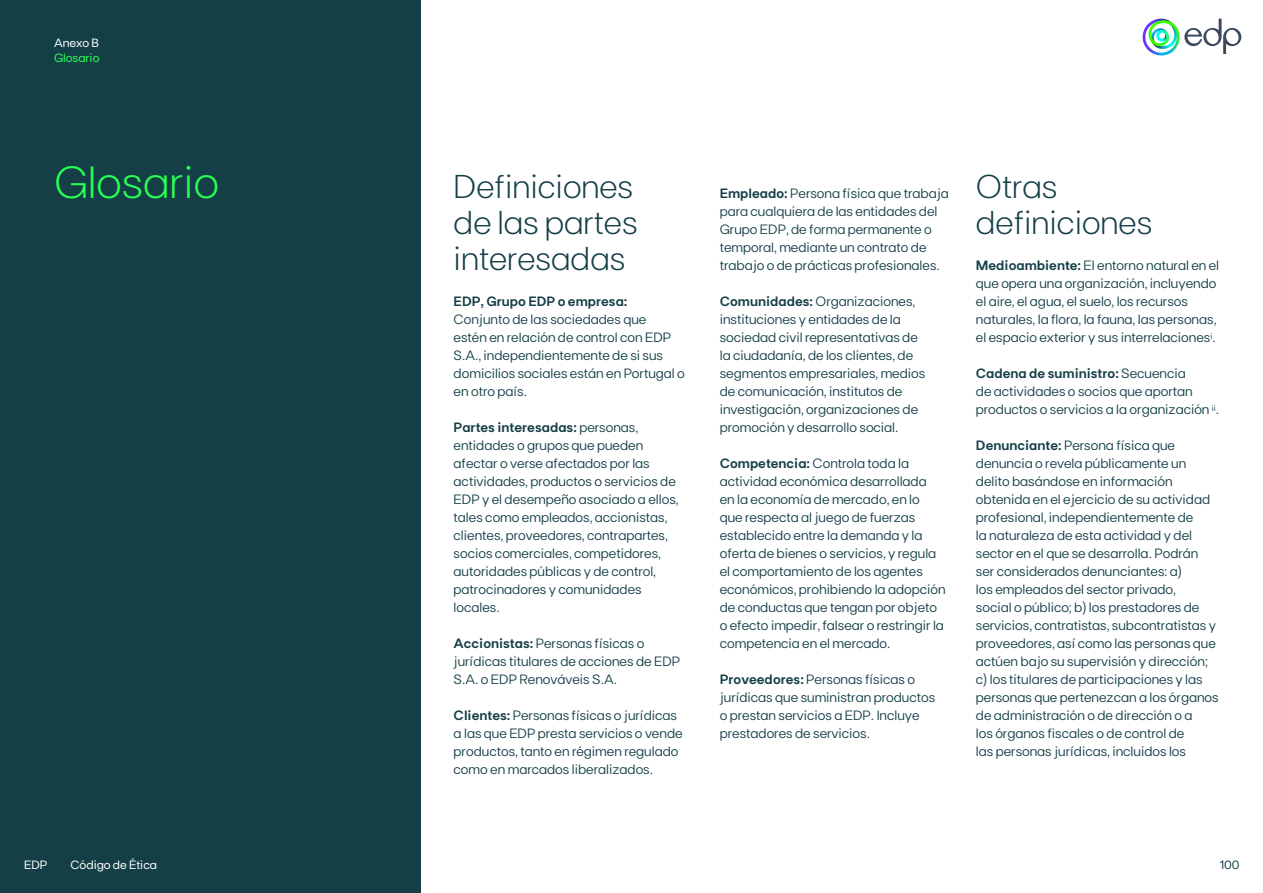
<style>
.page{position:relative;width:1263px;height:893px;background:#fff}
.page>*{position:absolute;margin:0;border:0;box-sizing:border-box;transform-origin:0 0}
.titulos_verdes{font:300 45px "FT Base";color:#28ff52}
.titulos_anexo_B{font:300 33px/36px "FT Base";color:#143f47}
.titulos_anexo_B-2{font:13.5px/18px "FT Base";color:#143f47}
.texto_corrido_verde{font:13.5px/18px "FT Base";color:#143f47}
.Nome_da_página_rodapé{font:12px "FT Base";color:#fff}
.Nome_da_página_rodapé-2{font:12px "FT Base";color:#28ff52}
.t1{font:12px "FT Base";color:#143f47}
.s1{font-weight:600}
</style>
<div class="page">
<div style="left:0;top:0;width:421px;height:893px;background:#143f47"></div>
<svg style="left:1184px;top:19px;width:57px;height:35px"></svg>
<svg style="left:1142px;top:19px;width:32px;height:36px"></svg>
<p class="Nome_da_página_rodapé" style="left:54px;top:36px;width:47px">Anexo B</p>
<p class="Nome_da_página_rodapé-2" style="left:54px;top:51px;width:47px">Glosario</p>
<p class="titulos_verdes" style="left:54px;top:156px;width:167px">Glosario</p>
<p class="titulos_anexo_B" style="left:454px;top:168px;width:186px">Definiciones de las partes interesadas</p>
<p class="titulos_anexo_B-2" style="left:454px;top:292px;width:233px"><span class="s1">EDP, Grupo EDP o empresa:<br></span>Conjunto de las sociedades que<br>estén en relación de control con EDP<br>S.A., independientemente de si sus domicilios sociales están en Portugal o en otro país.</p>
<p class="titulos_anexo_B-2" style="left:454px;top:418px;width:226px"><span class="s1">Partes interesadas:</span> personas, entidades o grupos que pueden afectar o verse afectados por las actividades, productos o servicios de<br>EDP y el desempeño asociado a ellos, tales como empleados, accionistas, clientes, proveedores, contrapartes, socios comerciales, competidores, autoridades públicas y de control, patrocinadores y comunidades locales.</p>
<p class="titulos_anexo_B-2" style="left:454px;top:634px;width:228px"><span class="s1">Accionistas:</span> Personas físicas o jurídicas titulares de acciones de EDP<br>S.A. o EDP Renováveis S.A.</p>
<p class="titulos_anexo_B-2" style="left:454px;top:706px;width:230px"><span class="s1">Clientes:</span> Personas físicas o jurídicas a las que EDP presta servicios o vende productos, tanto en régimen regulado como en marcados liberalizados.</p>
<p class="titulos_anexo_B-2" style="left:720px;top:184px;width:230px"><span class="s1">Empleado:</span> Persona física que trabaja para cualquiera de las entidades del Grupo EDP, de forma permanente o temporal, mediante un contrato de trabajo o de prácticas profesionales.</p>
<p class="titulos_anexo_B-2" style="left:720px;top:292px;width:207px"><span class="s1">Comunidades:</span> Organizaciones, instituciones y entidades de la sociedad civil representativas de la ciudadanía, de los clientes, de segmentos empresariales, medios de comunicación, institutos de investigación, organizaciones de promoción y desarrollo social.</p>
<p class="titulos_anexo_B-2" style="left:720px;top:454px;width:227px"><span class="s1">Competencia:</span> Controla toda la actividad económica desarrollada<br>en la economía de mercado, en lo que respecta al juego de fuerzas establecido entre la demanda y la oferta de bienes o servicios, y regula el comportamiento de los agentes económicos, prohibiendo la adopción de conductas que tengan por objeto o efecto impedir, falsear o restringir la competencia en el mercado.</p>
<p class="titulos_anexo_B-2" style="left:720px;top:670px;width:217px"><span class="s1">Proveedores:</span> Personas físicas o jurídicas que suministran productos o prestan servicios a EDP. Incluye prestadores de servicios.</p>
<p class="titulos_anexo_B" style="left:976px;top:168px;width:178px">Otras definiciones</p>
<p class="titulos_anexo_B-2" style="left:976px;top:256px;width:245px"><span class="s1">Medioambiente:</span> El entorno natural en el que opera una organización, incluyendo el aire, el agua, el suelo, los recursos naturales, la flora, la fauna, las personas, el espacio exterior y sus interrelaciones<sup>i</sup>.</p>
<p class="titulos_anexo_B-2" style="left:976px;top:364px;width:245px"><span class="s1">Cadena de suministro:</span> Secuencia<br>de actividades o socios que aportan productos o servicios a la organización <sup>ii</sup>.</p>
<p class="texto_corrido_verde" style="left:976px;top:436px;width:244px"><span class="s1">Denunciante:</span> Persona física que denuncia o revela públicamente un delito basándose en información obtenida en el ejercicio de su actividad profesional, independientemente de<br>la naturaleza de esta actividad y del sector en el que se desarrolla. Podrán ser considerados denunciantes: a)<br>los empleados del sector privado,<br>social o público; b) los prestadores de servicios, contratistas, subcontratistas y proveedores, así como las personas que actúen bajo su supervisión y dirección; c) los titulares de participaciones y las personas que pertenezcan a los órganos de administración o de dirección o a<br>los órganos fiscales o de control de<br>las personas jurídicas, incluidos los</p>
<p class="Nome_da_página_rodapé" style="left:24px;top:858px;width:25px">EDP</p>
<p class="Nome_da_página_rodapé" style="left:70px;top:858px;width:88px">Código de Ética</p>
<p class="t1" style="left:1220px;top:858px;width:21px">100</p>
</div>
